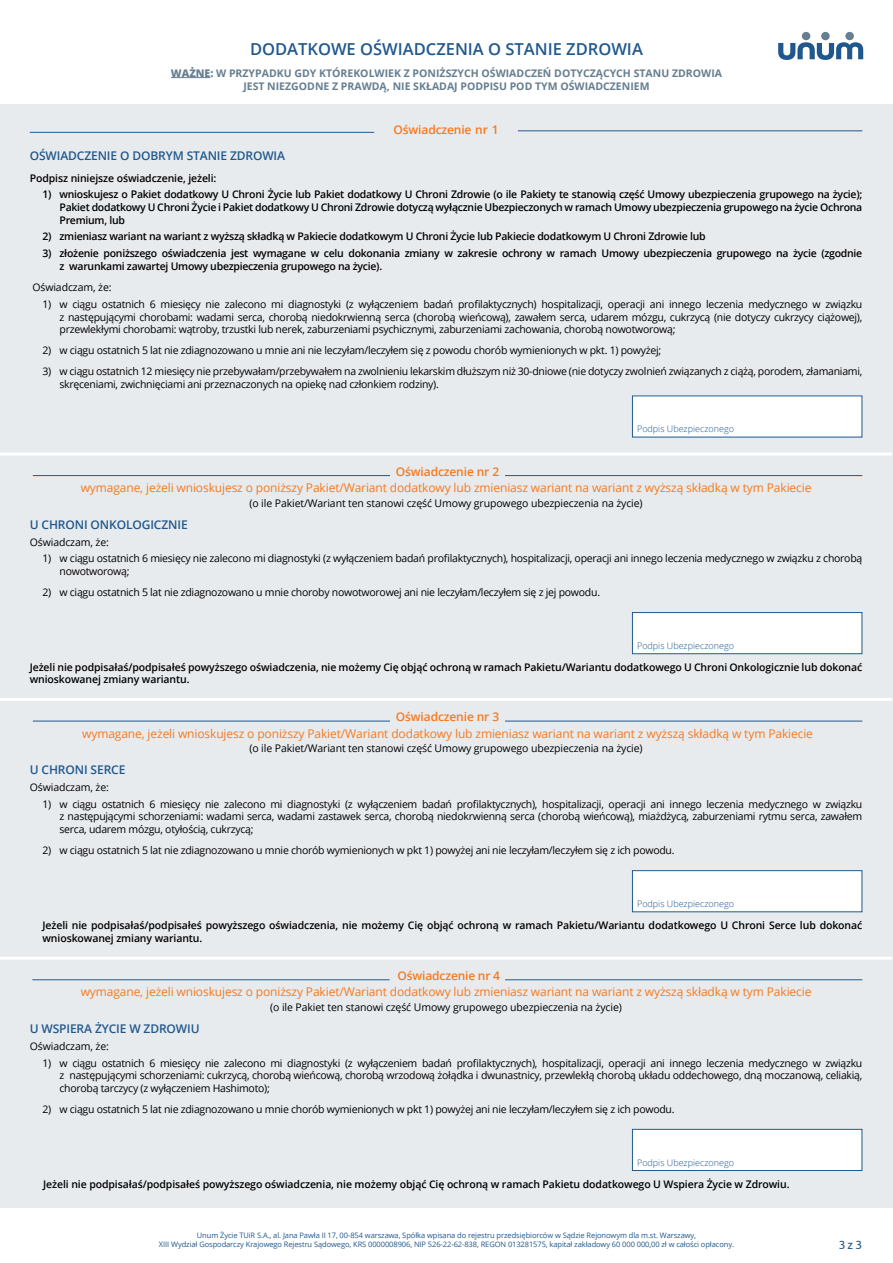
<style>
.page{position:relative;width:893px;height:1263px;background:#fff}
.page>*{position:absolute;margin:0;border:0;box-sizing:border-box;transform-origin:0 0}
.t1{font:600 16.5px "Open Sans";color:#20588d}
.t2{font:12px "Open Sans";letter-spacing:-.01em;color:#f47920}
.t3{font:600 12px "Open Sans";letter-spacing:-.01em;color:#20588d}
.t4{font:600 12px "Open Sans";letter-spacing:-.01em;color:#f47920}
.t5{font:12px "Ubuntu";color:#20588d}
.t6{font:10.5px/12.6px "Open Sans";letter-spacing:-.025em;color:#000;text-align:justify}
.t7{font:600 10.5px/12.6px "Open Sans";letter-spacing:-.01em;color:#000}
.t8{font:700 10.5px/13.5px "Open Sans";color:#667e91;text-align:center}
.t9{font:300 9px "Open Sans";color:#20588d}
.t10{font:7.5px/9px "Open Sans";letter-spacing:-.01em;color:#20588d;text-align:center}
.s1{font-weight:800}
</style>
<div class="page">
<div style="left:0;top:105px;width:893px;height:1103px;background:#e8ebee"></div>
<svg style="left:778px;top:32px;width:85px;height:28px"></svg>
<hr style="left:0;top:452px;width:892px;height:3px;background:#fff">
<hr style="left:0;top:698px;width:892px;height:3px;background:#fff">
<hr style="left:0;top:957px;width:892px;height:3px;background:#fff">
<hr style="left:30px;top:132px;width:344px;height:1px;background:#20588d">
<hr style="left:518px;top:130px;width:344px;height:1px;background:#20588d">
<div style="left:632px;top:396px;width:230px;height:41px;background:#fff"></div>
<hr style="left:33px;top:475px;width:357px;height:1px;background:#20588d">
<hr style="left:505px;top:475px;width:357px;height:1px;background:#20588d">
<div style="left:632px;top:612px;width:230px;height:42px;background:#fff"></div>
<div style="left:632px;top:612px;width:230px;height:42px;border:1px solid #20588d"></div>
<hr style="left:33px;top:721px;width:357px;height:1px;background:#20588d">
<hr style="left:505px;top:721px;width:357px;height:1px;background:#20588d">
<div style="left:632px;top:871px;width:230px;height:41px;background:#fff"></div>
<div style="left:632px;top:870px;width:230px;height:42px;border:1px solid #20588d"></div>
<hr style="left:32px;top:979px;width:358px;height:1px;background:#20588d">
<hr style="left:505px;top:979px;width:357px;height:1px;background:#20588d">
<div style="left:632px;top:1129px;width:230px;height:41px;background:#fff"></div>
<div style="left:632px;top:1129px;width:230px;height:42px;border:1px solid #20588d"></div>
<hr style="left:171px;top:77px;width:39px;height:1px;background:#667e91">
<h1 class="t1" style="left:250px;top:38px;width:394px">DODATKOWE OŚWIADCZENIA O STANIE ZDROWIA</h1>
<p class="t8" style="left:171px;top:66px;width:553px"><span class="s1">WAŻNE:</span> W PRZYPADKU GDY KTÓREKOLWIEK Z PONIŻSZYCH OŚWIADCZEŃ DOTYCZĄCYCH STANU ZDROWIA<br>JEST NIEZGODNE Z PRAWDĄ, NIE SKŁADAJ PODPISU POD TYM OŚWIADCZENIEM</p>
<p class="t4" style="left:393px;top:122px;width:107px">Oświadczenie nr 1</p>
<p class="t3" style="left:30px;top:148px;width:257px">OŚWIADCZENIE O DOBRYM STANIE ZDROWIA</p>
<p class="t7" style="left:30px;top:171px;width:188px">Podpisz niniejsze oświadczenie, jeżeli:</p>
<p class="t7" style="left:60px;top:188px;width:804px;text-align:justify;text-indent:-17px">1) wnioskujesz o Pakiet dodatkowy U Chroni Życie lub Pakiet dodatkowy U Chroni Zdrowie (o ile Pakiety te stanowią część Umowy ubezpieczenia grupowego na życie); Pakiet dodatkowy U Chroni Życie i Pakiet dodatkowy U Chroni Zdrowie dotyczą wyłącznie Ubezpieczonych w ramach Umowy ubezpieczenia grupowego na życie Ochrona Premium, lub</p>
<p class="t7" style="left:43px;top:230px;width:665px">2) zmieniasz wariant na wariant z wyższą składką w Pakiecie dodatkowym U Chroni Życie lub Pakiecie dodatkowym U Chroni Zdrowie lub</p>
<p class="t7" style="left:60px;top:247px;width:804px;text-indent:-17px">3) złożenie poniższego oświadczenia jest wymagane w celu dokonania zmiany w zakresie ochrony w ramach Umowy ubezpieczenia grupowego na życie (zgodnie z warunkami zawartej Umowy ubezpieczenia grupowego na życie).</p>
<p class="t6" style="left:32px;top:281px;width:81px">Oświadczam, że:</p>
<p class="t6" style="left:60px;top:297px;width:804px;text-indent:-17px">1) w ciągu ostatnich 6 miesięcy nie zalecono mi diagnostyki (z wyłączeniem badań profilaktycznych) hospitalizacji, operacji ani innego leczenia medycznego w związku z następującymi chorobami: wadami serca, chorobą niedokrwienną serca (chorobą wieńcową), zawałem serca, udarem mózgu, cukrzycą (nie dotyczy cukrzycy ciążowej), przewlekłymi chorobami: wątroby, trzustki lub nerek, zaburzeniami psychicznymi, zaburzeniami zachowania, chorobą nowotworową;</p>
<p class="t6" style="left:43px;top:344px;width:620px">2) w ciągu ostatnich 5 lat nie zdiagnozowano u mnie ani nie leczyłam/leczyłem się z powodu chorób wymienionych w pkt. 1) powyżej;</p>
<p class="t6" style="left:60px;top:365px;width:804px;text-indent:-17px">3) w ciągu ostatnich 12 miesięcy nie przebywałam/przebywałem na zwolnieniu lekarskim dłuższym niż 30-dniowe (nie dotyczy zwolnień związanych z ciążą, porodem, złamaniami, skręceniami, zwichnięciami ani przeznaczonych na opiekę nad członkiem rodziny).</p>
<p class="t9" style="left:637px;top:423px;width:98px">Podpis Ubezpieczonego</p>
<p class="t4" style="left:396px;top:463px;width:105px">Oświadczenie nr 2</p>
<p class="t2" style="left:81px;top:480px;width:732px">wymagane, jeżeli wnioskujesz o poniższy Pakiet/Wariant dodatkowy lub zmieniasz wariant na wariant z wyższą składką w tym Pakiecie</p>
<p class="t6" style="left:249px;top:496px;width:395px">(o ile Pakiet/Wariant ten stanowi część Umowy grupowego ubezpieczenia na życie)</p>
<p class="t3" style="left:30px;top:516px;width:159px">U CHRONI ONKOLOGICZNIE</p>
<p class="t6" style="left:30px;top:535px;width:81px">Oświadczam, że:</p>
<p class="t6" style="left:60px;top:552px;width:804px;text-indent:-17px">1) w ciągu ostatnich 6 miesięcy nie zalecono mi diagnostyki (z wyłączeniem badań profilaktycznych), hospitalizacji, operacji ani innego leczenia medycznego w związku z chorobą nowotworową;</p>
<p class="t6" style="left:43px;top:586px;width:559px">2) w ciągu ostatnich 5 lat nie zdiagnozowano u mnie choroby nowotworowej ani nie leczyłam/leczyłem się z jej powodu.</p>
<p class="t9" style="left:637px;top:640px;width:98px">Podpis Ubezpieczonego</p>
<p class="t7" style="left:30px;top:660px;width:834px">Jeżeli nie podpisałaś/podpisałeś powyższego oświadczenia, nie możemy Cię objąć ochroną w ramach Pakietu/Wariantu dodatkowego U Chroni Onkologicznie lub dokonać wnioskowanej zmiany wariantu.</p>
<p class="t4" style="left:396px;top:709px;width:105px">Oświadczenie nr 3</p>
<p class="t2" style="left:82px;top:725px;width:732px">wymagane, jeżeli wnioskujesz o poniższy Pakiet/Wariant dodatkowy lub zmieniasz wariant na wariant z wyższą składką w tym Pakiecie</p>
<p class="t6" style="left:249px;top:742px;width:395px">(o ile Pakiet/Wariant ten stanowi część Umowy grupowego ubezpieczenia na życie)</p>
<p class="t3" style="left:30px;top:761px;width:97px">U CHRONI SERCE</p>
<p class="t6" style="left:30px;top:781px;width:81px">Oświadczam, że:</p>
<p class="t6" style="left:60px;top:797px;width:804px;text-indent:-17px">1) w ciągu ostatnich 6 miesięcy nie zalecono mi diagnostyki (z wyłączeniem badań profilaktycznych), hospitalizacji, operacji ani innego leczenia medycznego w związku z następującymi schorzeniami: wadami serca, wadami zastawek serca, chorobą niedokrwienną serca (chorobą wieńcową), miażdżycą, zaburzeniami rytmu serca, zawałem serca, udarem mózgu, otyłością, cukrzycą;</p>
<p class="t6" style="left:43px;top:844px;width:634px">2) w ciągu ostatnich 5 lat nie zdiagnozowano u mnie chorób wymienionych w pkt 1) powyżej ani nie leczyłam/leczyłem się z ich powodu.</p>
<p class="t9" style="left:637px;top:898px;width:98px">Podpis Ubezpieczonego</p>
<p class="t7" style="left:43px;top:919px;width:821px">Jeżeli nie podpisałaś/podpisałeś powyższego oświadczenia, nie możemy Cię objąć ochroną w ramach Pakietu/Wariantu dodatkowego U Chroni Serce lub dokonać wnioskowanej zmiany wariantu.</p>
<p class="t4" style="left:397px;top:967px;width:104px">Oświadczenie nr 4</p>
<p class="t2" style="left:81px;top:984px;width:732px">wymagane, jeżeli wnioskujesz o poniższy Pakiet/Wariant dodatkowy lub zmieniasz wariant na wariant z wyższą składką w tym Pakiecie</p>
<p class="t6" style="left:270px;top:1000px;width:353px">(o ile Pakiet ten stanowi część Umowy grupowego ubezpieczenia na życie)</p>
<p class="t3" style="left:30px;top:1020px;width:171px">U WSPIERA ŻYCIE W ZDROWIU</p>
<p class="t6" style="left:30px;top:1039px;width:81px">Oświadczam, że:</p>
<p class="t6" style="left:60px;top:1056px;width:804px;text-indent:-17px">1) w ciągu ostatnich 6 miesięcy nie zalecono mi diagnostyki (z wyłączeniem badań profilaktycznych), hospitalizacji, operacji ani innego leczenia medycznego w związku z następującymi schorzeniami: cukrzycą, chorobą wieńcową, chorobą wrzodową żołądka i dwunastnicy, przewlekłą chorobą układu oddechowego, dną moczanową, celiakią, chorobą tarczycy (z wyłączeniem Hashimoto);</p>
<p class="t6" style="left:43px;top:1102px;width:634px">2) w ciągu ostatnich 5 lat nie zdiagnozowano u mnie chorób wymienionych w pkt 1) powyżej ani nie leczyłam/leczyłem się z ich powodu.</p>
<p class="t9" style="left:637px;top:1156px;width:98px">Podpis Ubezpieczonego</p>
<p class="t7" style="left:43px;top:1177px;width:748px">Jeżeli nie podpisałaś/podpisałeś powyższego oświadczenia, nie możemy objąć Cię ochroną w ramach Pakietu dodatkowego U Wspiera Życie w Zdrowiu.</p>
<p class="t10" style="left:159px;top:1231px;width:577px">Unum Życie TUiR S.A., al. Jana Pawła II 17, 00-854 warszawa, Spółka wpisana do rejestru przedsiębiorców w Sądzie Rejonowym dla m.st. Warszawy,<br>XIII Wydział Gospodarczy Krajowego Rejestru Sądowego, KRS 0000008906, NIP 526-22-62-838, REGON 013281575, kapitał zakładowy 60 000 000,00 zł w całości opłacony.</p>
<p class="t5" style="left:839px;top:1237px;width:25px">3 z 3</p>
</div>
